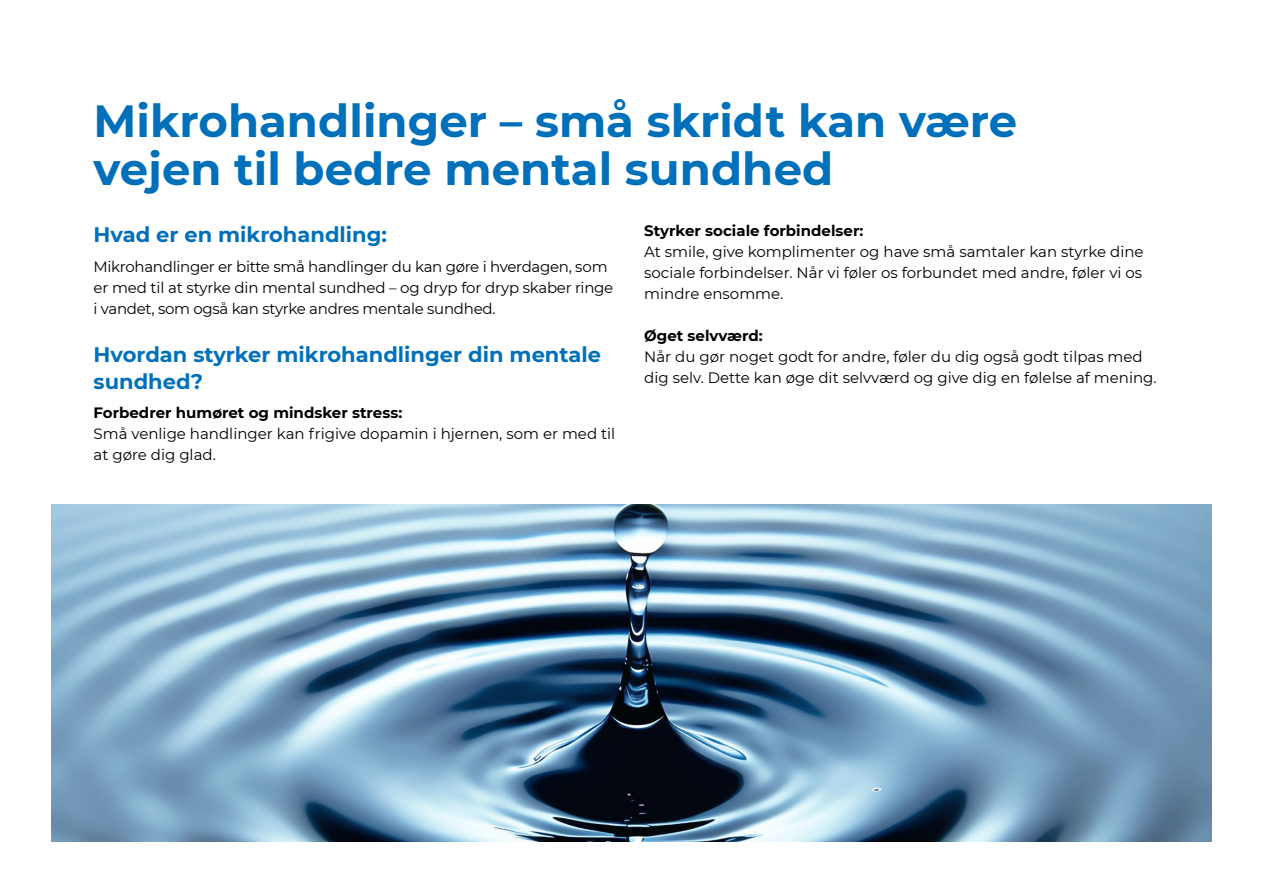
<style>
.page{position:relative;width:1263px;height:893px;background:#fff}
.page>*{position:absolute;margin:0;border:0;box-sizing:border-box;transform-origin:0 0}
.H1_overskrift{font:700 45px/48px "Montserrat";color:#0070ba}
.H2_Underrubrik{font:700 21px/27px "Montserrat";color:#0070ba}
.p_Brødtekst{font:15px/21px "Montserrat";color:#000}
.p_Brødtekst-2{font:15px/21px "Montserrat";letter-spacing:-.02em;color:#000}
.H3_mellemrubrik{font:700 15px "Montserrat";color:#000}
</style>
<div class="page">
<img style="left:51px;top:505px;width:1161px;height:337px">
<h1 class="H1_overskrift" style="left:94px;top:95px;width:925px">Mikrohandlinger – små skridt kan være vejen til bedre mental sundhed</h1>
<h2 class="H2_Underrubrik" style="left:94px;top:220px;width:295px">Hvad er en mikrohandling:</h2>
<p class="p_Brødtekst-2" style="left:94px;top:255px;width:521px">Mikrohandlinger er bitte små handlinger du kan gøre i hverdagen, som er med til at styrke din mental sundhed – og dryp for dryp skaber ringe i vandet, som også kan styrke andres mentale sundhed.</p>
<h2 class="H2_Underrubrik" style="left:94px;top:340px;width:509px">Hvordan styrker mikrohandlinger din mentale sundhed?</h2>
<h3 class="H3_mellemrubrik" style="left:94px;top:402px;width:310px">Forbedrer humøret og mindsker stress:</h3>
<p class="p_Brødtekst" style="left:94px;top:423px;width:523px">Små venlige handlinger kan frigive dopamin i hjernen, som er med til at gøre dig glad.</p>
<h3 class="H3_mellemrubrik" style="left:644px;top:220px;width:221px">Styrker sociale forbindelser:</h3>
<p class="p_Brødtekst" style="left:644px;top:241px;width:501px;text-align:justify">At smile, give komplimenter og have små samtaler kan styrke dine sociale forbindelser. Når vi føler os forbundet med andre, føler vi os mindre ensomme.</p>
<h3 class="H3_mellemrubrik" style="left:644px;top:325px;width:120px">Øget selvværd:</h3>
<p class="p_Brødtekst" style="left:644px;top:346px;width:514px">Når du gør noget godt for andre, føler du dig også godt tilpas med dig selv. Dette kan øge dit selvværd og give dig en følelse af mening.</p>
</div>
